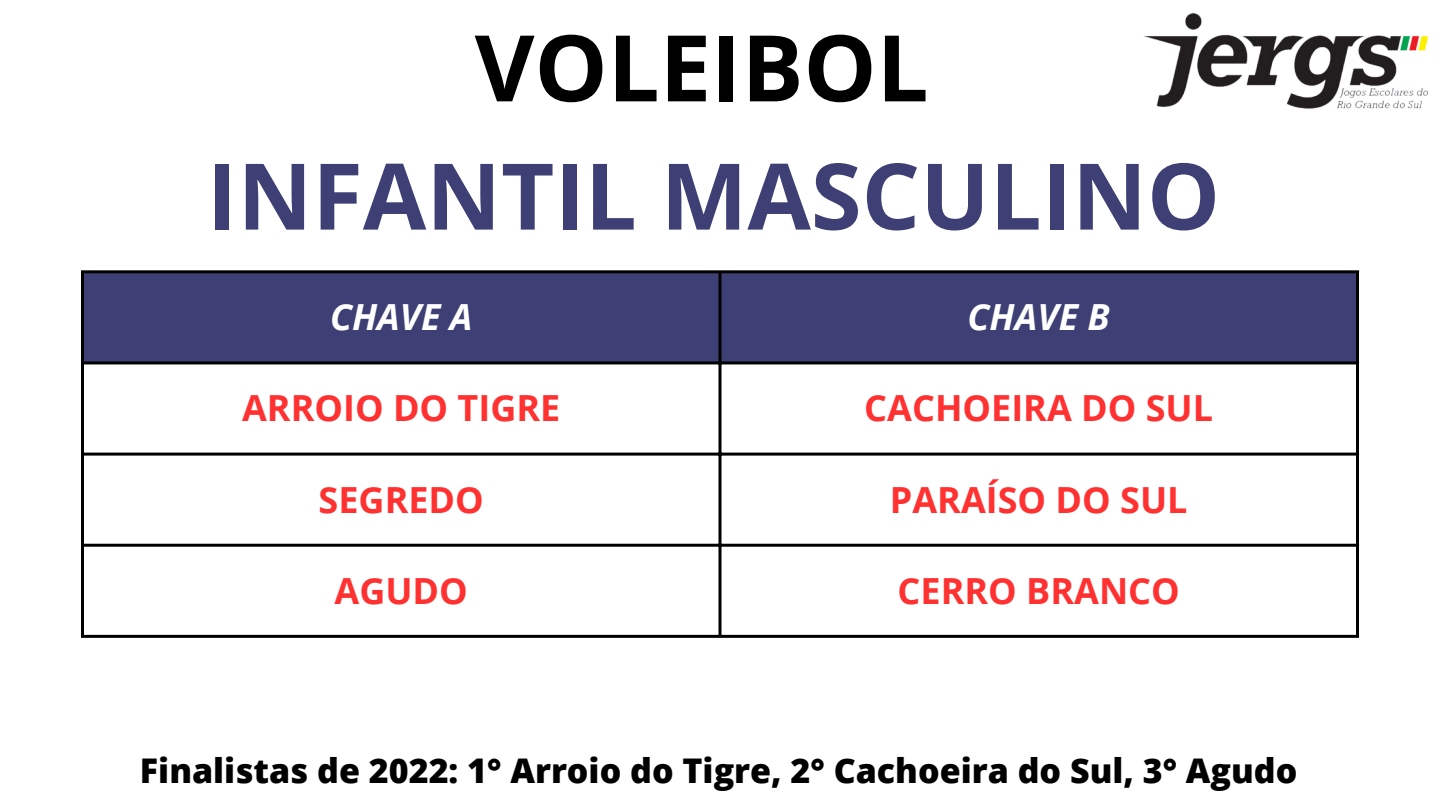
<style>
.page{position:relative;width:1440px;height:810px;background:#fff}
.page>*{position:absolute;margin:0;border:0;box-sizing:border-box;transform-origin:0 0}
.t1{font:700 92px "Open Sans";color:#3e4075}
.t2{font:700 92px "Open Sans";color:#000}
.t3{font:700 36px "Open Sans";color:#ff3131}
.t4{font:italic 700 36px "Open Sans";color:#fff}
.t5{font:800 34px "Open Sans";color:#000}
</style>
<div class="page">
<div style="left:84px;top:273px;width:1272px;height:88px;background:#3e4075"></div>
<hr style="left:81px;top:273px;width:3px;height:362px;background:#000">
<svg style="left:718px;top:273px;width:4px;height:362px"></svg>
<hr style="left:1356px;top:273px;width:3px;height:362px;background:#000">
<hr style="left:81px;top:270px;width:1278px;height:3px;background:#000">
<hr style="left:81px;top:361px;width:1278px;height:3px;background:#000">
<hr style="left:81px;top:453px;width:1278px;height:3px;background:#000">
<hr style="left:81px;top:544px;width:1278px;height:3px;background:#000">
<hr style="left:81px;top:635px;width:1278px;height:3px;background:#000">
<img style="left:1144px;top:13px;width:285px;height:96px">
<p class="t2" style="left:475px;top:3px;width:455px">VOLEIBOL</p>
<p class="t1" style="left:207px;top:131px;width:1014px">INFANTIL MASCULINO</p>
<p class="t4" style="left:330px;top:292px;width:144px">CHAVE A</p>
<p class="t4" style="left:968px;top:292px;width:144px">CHAVE B</p>
<p class="t3" style="left:242px;top:383px;width:320px">ARROIO DO TIGRE</p>
<p class="t3" style="left:864px;top:383px;width:350px">CACHOEIRA DO SUL</p>
<p class="t3" style="left:319px;top:474px;width:167px">SEGREDO</p>
<p class="t3" style="left:890px;top:474px;width:299px">PARAÍSO DO SUL</p>
<p class="t3" style="left:335px;top:565px;width:135px">AGUDO</p>
<p class="t3" style="left:898px;top:565px;width:284px">CERRO BRANCO</p>
<p class="t5" style="left:140px;top:747px;width:1159px">Finalistas de 2022: 1° Arroio do Tigre, 2° Cachoeira do Sul, 3° Agudo</p>
</div>
